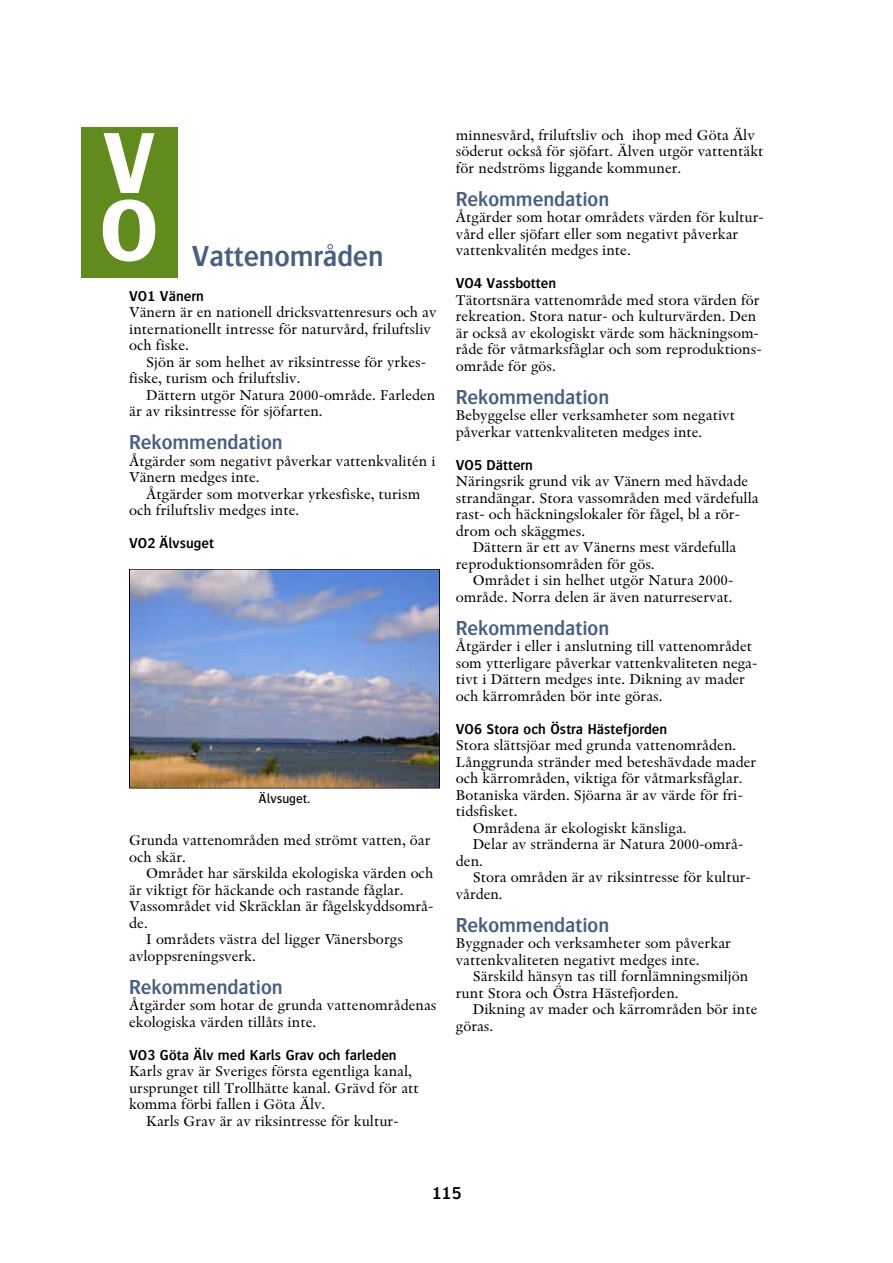
<style>
.page{position:relative;width:893px;height:1263px;background:#fff}
.page>*{position:absolute;margin:0;border:0;box-sizing:border-box;transform-origin:0 0}
.t1{font:700 90px/67.5px "Bosis";color:#fff}
.t2{font:600 30px "Bosis";letter-spacing:-.005em;color:#476081}
.t3{font:600 21px "Bosis";color:#476081}
.t4{font:600 18px "Bosis";color:#000}
.t5{font:15px/16.5px "Indigo";color:#000}
.t6{font:600 15px "Bosis";color:#000}
.t7{font:500 13.5px "Bosis";color:#000}
</style>
<div class="page">
<img style="left:129px;top:569px;width:311px;height:220px">
<div style="left:81px;top:127px;width:96px;height:151px;background:#618b1c"></div>
<h1 class="t1" style="left:100px;top:127px;width:60px">V<br>O</h1>
<h2 class="t2" style="left:192px;top:240px;width:193px">Vattenområden</h2>
<p class="t6" style="left:129px;top:288px;width:76px">VO1 Vänern</p>
<p class="t5" style="left:129px;top:304px;width:309px">Vänern är en nationell dricksvattenresurs och av internationellt intresse för naturvård, friluftsliv och fiske.</p>
<p class="t5" style="left:129px;top:354px;width:298px;text-indent:17px">Sjön är som helhet av riksintresse för yrkes&shy;fiske, turism och friluftsliv.</p>
<p class="t5" style="left:129px;top:386px;width:308px;text-indent:17px">Dättern utgör Natura 2000-område. Farleden är av riksintresse för sjöfarten.</p>
<h3 class="t3" style="left:129px;top:431px;width:155px">Rekommendation</h3>
<p class="t5" style="left:129px;top:453px;width:308px">Åtgärder som negativt påverkar vattenkvalitén i<br>Vänern medges inte.</p>
<p class="t5" style="left:129px;top:485px;width:293px;text-indent:17px">Åtgärder som motverkar yrkesfiske, turism och friluftsliv medges inte.</p>
<p class="t6" style="left:129px;top:535px;width:86px">VO2 Älvsuget</p>
<p class="t7" style="left:258px;top:792px;width:53px">Älvsuget.</p>
<p class="t5" style="left:129px;top:832px;width:303px">Grunda vattenområden med strömt vatten, öar och skär.</p>
<p class="t5" style="left:146px;top:865px;width:288px">Området har särskilda ekologiska värden och</p>
<p class="t5" style="left:129px;top:881px;width:276px">är viktigt för häckande och rastande fåglar.</p>
<p class="t5" style="left:129px;top:898px;width:306px">Vassområdet vid Skräcklan är fågelskyddsområ-</p>
<p class="t5" style="left:129px;top:914px;width:20px">de.</p>
<p class="t5" style="left:146px;top:931px;width:258px">I områdets västra del ligger Vänersborgs</p>
<p class="t5" style="left:129px;top:948px;width:128px">avloppsreningsverk.</p>
<h3 class="t3" style="left:129px;top:975px;width:155px">Rekommendation</h3>
<p class="t5" style="left:129px;top:997px;width:309px">Åtgärder som hotar de grunda vattenområdenas ekologiska värden tillåts inte.</p>
<p class="t6" style="left:129px;top:1047px;width:269px">VO3 Göta Älv med Karls Grav och farleden</p>
<p class="t5" style="left:129px;top:1063px;width:291px">Karls grav är Sveriges första egentliga kanal, ursprunget till Trollhätte kanal. Grävd för att komma förbi fallen i Göta Älv.</p>
<p class="t5" style="left:146px;top:1112px;width:254px">Karls Grav är av riksintresse för kultur-</p>
<p class="t5" style="left:456px;top:127px;width:309px">minnesvård, friluftsliv och ihop med Göta Älv söderut också för sjöfart. Älven utgör vattentäkt för nedströms liggande kommuner.</p>
<h3 class="t3" style="left:456px;top:188px;width:155px">Rekommendation</h3>
<p class="t5" style="left:456px;top:209px;width:309px">Åtgärder som hotar områdets värden för kultur&shy;vård eller sjöfart eller som negativt påverkar vattenkvalitén medges inte.</p>
<p class="t6" style="left:456px;top:275px;width:102px">VO4 Vassbotten</p>
<p class="t5" style="left:456px;top:292px;width:307px">Tätortsnära vattenområde med stora värden för rekreation. Stora natur- och kulturvärden. Den är också av ekologiskt värde som häckningsom&shy;råde för våtmarksfåglar och som reproduktions&shy;område för gös.</p>
<h3 class="t3" style="left:456px;top:386px;width:155px">Rekommendation</h3>
<p class="t5" style="left:456px;top:407px;width:281px">Bebyggelse eller verksamheter som negativt påverkar vattenkvaliteten medges inte.</p>
<p class="t6" style="left:456px;top:457px;width:79px">VO5 Dättern</p>
<p class="t5" style="left:456px;top:473px;width:304px">Näringsrik grund vik av Vänern med hävdade strandängar. Stora vassområden med värdefulla rast- och häckningslokaler för fågel, bl a rör&shy;drom och skäggmes.</p>
<p class="t5" style="left:456px;top:539px;width:282px;text-indent:17px">Dättern är ett av Vänerns mest värdefulla reproduktionsområden för gös.</p>
<p class="t5" style="left:456px;top:572px;width:279px;text-align:right">Området i sin helhet utgör Natura 2000- område. Norra delen är även naturreservat.</p>
<h3 class="t3" style="left:456px;top:617px;width:155px">Rekommendation</h3>
<p class="t5" style="left:456px;top:638px;width:303px">Åtgärder i eller i anslutning till vattenområdet som ytterligare påverkar vattenkvaliteten nega&shy;tivt i Dättern medges inte. Dikning av mader och kärrområden bör inte göras.</p>
<p class="t6" style="left:456px;top:721px;width:213px">VO6 Stora och Östra Hästefjorden</p>
<p class="t5" style="left:456px;top:737px;width:282px">Stora slättsjöar med grunda vattenområden.</p>
<p class="t5" style="left:456px;top:754px;width:302px">Långgrunda stränder med beteshävdade mader</p>
<p class="t5" style="left:456px;top:770px;width:288px">och kärrområden, viktiga för våtmarksfåglar.</p>
<p class="t5" style="left:456px;top:787px;width:289px">Botaniska värden. Sjöarna är av värde för fri-</p>
<p class="t5" style="left:456px;top:803px;width:63px">tidsfisket.</p>
<p class="t5" style="left:473px;top:820px;width:215px">Områdena är ekologiskt känsliga.</p>
<p class="t5" style="left:473px;top:836px;width:272px">Delar av stränderna är Natura 2000-områ-</p>
<p class="t5" style="left:456px;top:853px;width:29px">den.</p>
<p class="t5" style="left:473px;top:869px;width:280px">Stora områden är av riksintresse för kultur-</p>
<p class="t5" style="left:456px;top:886px;width:48px">vården.</p>
<h3 class="t3" style="left:456px;top:914px;width:155px">Rekommendation</h3>
<p class="t5" style="left:456px;top:935px;width:277px">Byggnader och verksamheter som påverkar vattenkvaliteten negativt medges inte.</p>
<p class="t5" style="left:456px;top:968px;width:294px;text-indent:17px">Särskild hänsyn tas till fornlämningsmiljön runt Stora och Östra Hästefjorden.</p>
<p class="t5" style="left:456px;top:1001px;width:303px;text-indent:17px">Dikning av mader och kärrområden bör inte göras.</p>
<p class="t4" style="left:432px;top:1183px;width:31px">115</p>
</div>
